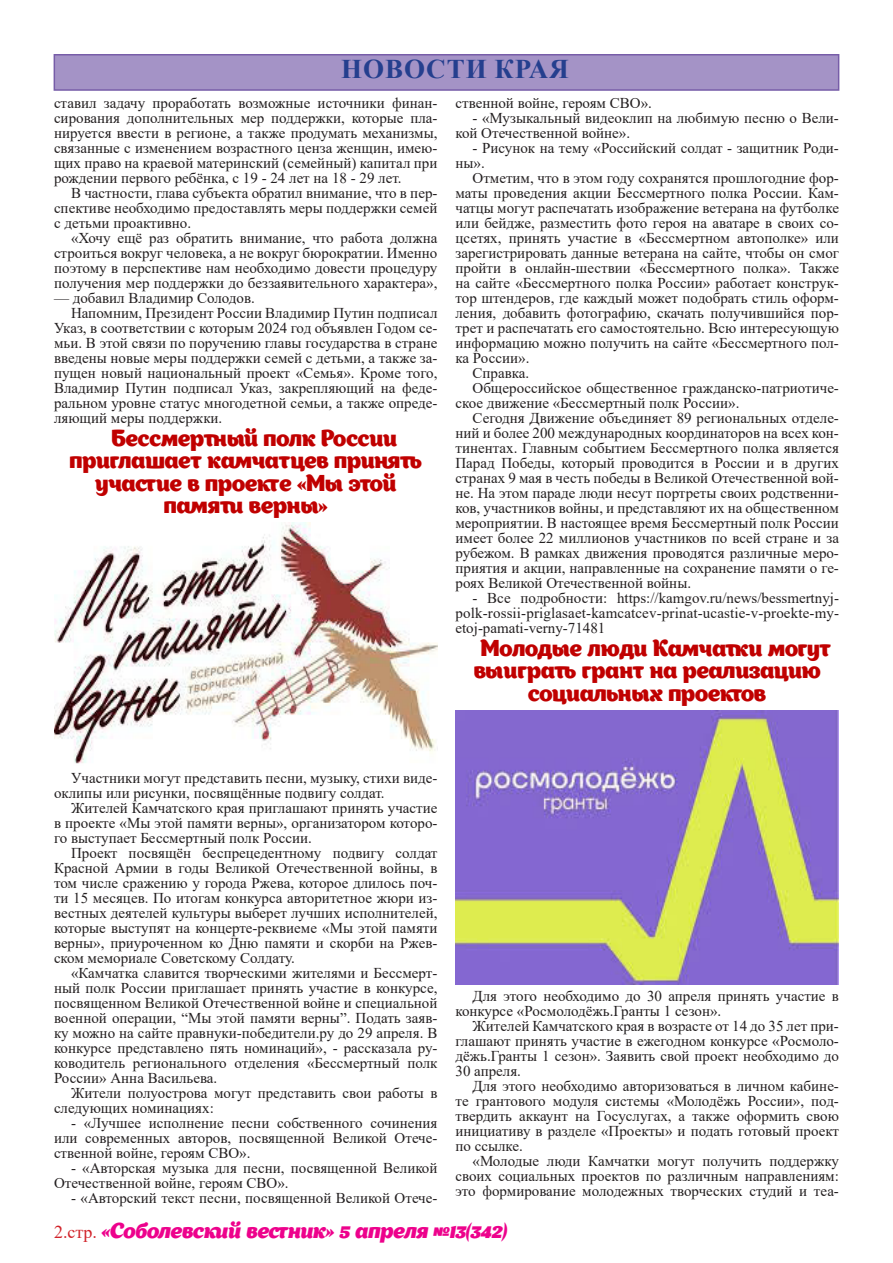
<style>
.page{position:relative;width:893px;height:1263px;background:#fff}
.page>*{position:absolute;margin:0;border:0;box-sizing:border-box;transform-origin:0 0}
.Основной_абзац{font:700 27px "Times New Roman";letter-spacing:.035em;color:#253f8e}
.t1{font:22.5px/22.5px "Appetite";color:#c00000;text-align:center}
.t2{font:italic 21px "Appetite";letter-spacing:-.005em;color:#ed028c}
.t3{font:15px/15px "Times New Roman";color:#231f20;text-align:justify}
.s1{font-family:"Times New Roman";font-style:normal;font-size:18px;color:#d1232a}
</style>
<div class="page">
<div style="left:54px;top:55px;width:785px;height:35px;background:#a493c6"></div>
<div style="left:54px;top:54px;width:785px;height:37px;border:2px solid #775da8"></div>
<img style="left:54px;top:522px;width:383px;height:242px">
<img style="left:455px;top:710px;width:384px;height:275px">
<p class="Основной_абзац" style="left:341px;top:50px;width:229px">НОВОСТИ КРАЯ</p>
<p class="t3" style="left:54px;top:95px;width:385px">ставил задачу проработать возможные источники финан&shy;сирования дополнительных мер поддержки, которые пла&shy;нируется ввести в регионе, а также продумать механизмы, связанные с изменением возрастного ценза женщин, имею&shy;щих право на краевой материнский (семейный) капитал при рождении первого ребёнка, с 19 - 24 лет на 18 - 29 лет.</p>
<p class="t3" style="left:54px;top:185px;width:385px;text-indent:17px">В частности, глава субъекта обратил внимание, что в пер&shy;спективе необходимо предоставлять меры поддержки семей с детьми проактивно.</p>
<p class="t3" style="left:54px;top:230px;width:385px;text-indent:17px">«Хочу ещё раз обратить внимание, что работа должна строиться вокруг человека, а не вокруг бюрократии. Именно поэтому в перспективе нам необходимо довести процедуру получения мер поддержки до беззаявительного характера»,</p>
<p class="t3" style="left:54px;top:290px;width:202px">— добавил Владимир Солодов.</p>
<p class="t3" style="left:54px;top:305px;width:385px;text-indent:17px">Напомним, Президент России Владимир Путин подписал Указ, в соответствии с которым 2024 год объявлен Годом се&shy;мьи. В этой связи по поручению главы государства в стране введены новые меры поддержки семей с детьми, а также за&shy;пущен новый национальный проект «Семья». Кроме того, Владимир Путин подписал Указ, закрепляющий на феде&shy;ральном уровне статус многодетной семьи, а также опреде&shy;ляющий меры поддержки.</p>
<p class="t1" style="left:111px;top:427px;width:287px">Бессмертный полк России</p>
<p class="t1" style="left:70px;top:449px;width:354px">приглашает камчатцев принять</p>
<p class="t1" style="left:95px;top:472px;width:302px">участие в проекте «Мы этой</p>
<p class="t1" style="left:164px;top:494px;width:165px">памяти верны»</p>
<p class="t3" style="left:455px;top:95px;width:198px">ственной войне, героям СВО».</p>
<p class="t3" style="left:455px;top:110px;width:385px;text-indent:17px">- «Музыкальный видеоклип на любимую песню о Вели&shy;кой Отечественной войне».</p>
<p class="t3" style="left:455px;top:140px;width:385px;text-indent:17px">- Рисунок на тему «Российский солдат - защитник Роди&shy;ны».</p>
<p class="t3" style="left:455px;top:170px;width:385px;text-indent:17px">Отметим, что в этом году сохранятся прошлогодние фор&shy;маты проведения акции Бессмертного полка России. Кам&shy;чатцы могут распечатать изображение ветерана на футболке или бейдже, разместить фото героя на аватаре в своих со&shy;цсетях, принять участие в «Бессмертном автополке» или зарегистрировать данные ветерана на сайте, чтобы он смог пройти в онлайн-шествии «Бессмертного полка». Также на сайте «Бессмертного полка России» работает конструк&shy;тор штендеров, где каждый может подобрать стиль оформ&shy;ления, добавить фотографию, скачать получившийся пор&shy;трет и распечатать его самостоятельно. Всю интересующую информацию можно получить на сайте «Бессмертного пол&shy;ка России».</p>
<p class="t3" style="left:472px;top:365px;width:58px">Справка.</p>
<p class="t3" style="left:455px;top:380px;width:385px;text-indent:17px">Общероссийское общественное гражданско-патриотиче&shy;ское движение «Бессмертный полк России».</p>
<p class="t3" style="left:455px;top:410px;width:385px;text-indent:17px">Сегодня Движение объединяет 89 региональных отделе&shy;ний и более 200 международных координаторов на всех кон&shy;тинентах. Главным событием Бессмертного полка является Парад Победы, который проводится в России и в других странах 9 мая в честь победы в Великой Отечественной вой&shy;не. На этом параде люди несут портреты своих родственни&shy;ков, участников войны, и представляют их на общественном мероприятии. В настоящее время Бессмертный полк России имеет более 22 миллионов участников по всей стране и за рубежом. В рамках движения проводятся различные меро&shy;приятия и акции, направленные на сохранение памяти о ге&shy;роях Великой Отечественной войны.</p>
<p class="t3" style="left:455px;top:590px;width:385px;text-indent:17px">- Все подробности: https://kamgov.ru/news/bessmertnyj&shy;polk-rossii-priglasaet-kamcatcev-prinat-ucastie-v-proekte-my&shy;etoj-pamati-verny-71481</p>
<p class="t1" style="left:474px;top:637px;width:359px">Молодые люди Камчатки могут выиграть грант на реализацию социальных проектов</p>
<p class="t3" style="left:54px;top:770px;width:385px;text-indent:17px">Участники могут представить песни, музыку, стихи виде&shy;оклипы или рисунки, посвящённые подвигу солдат.</p>
<p class="t3" style="left:54px;top:800px;width:385px;text-indent:17px">Жителей Камчатского края приглашают принять участие в проекте «Мы этой памяти верны», организатором которо&shy;го выступает Бессмертный полк России.</p>
<p class="t3" style="left:54px;top:845px;width:385px;text-indent:17px">Проект посвящён беспрецедентному подвигу солдат Красной Армии в годы Великой Отечественной войны, в том числе сражению у города Ржева, которое длилось поч&shy;ти 15 месяцев. По итогам конкурса авторитетное жюри из&shy;вестных деятелей культуры выберет лучших исполнителей, которые выступят на концерте-реквиеме «Мы этой памяти верны», приуроченном ко Дню памяти и скорби на Ржев&shy;ском мемориале Советскому Солдату.</p>
<p class="t3" style="left:54px;top:965px;width:385px;text-indent:17px">«Камчатка славится творческими жителями и Бессмерт&shy;ный полк России приглашает принять участие в конкурсе, посвященном Великой Отечественной войне и специальной военной операции, “Мы этой памяти верны”. Подать заяв&shy;ку можно на сайте правнуки-победители.ру до 29 апреля. В конкурсе представлено пять номинаций», - рассказала ру&shy;ководитель регионального отделения «Бессмертный полк России» Анна Васильева.</p>
<p class="t3" style="left:54px;top:1085px;width:385px;text-indent:17px">Жители полуострова могут представить свои работы в следующих номинациях:</p>
<p class="t3" style="left:54px;top:1115px;width:385px;text-indent:17px">- «Лучшее исполнение песни собственного сочинения или современных авторов, посвященной Великой Отече&shy;ственной войне, героям СВО».</p>
<p class="t3" style="left:54px;top:1160px;width:385px;text-indent:17px">- «Авторская музыка для песни, посвященной Великой<br>Отечественной войне, героям СВО».</p>
<p class="t3" style="left:71px;top:1190px;width:368px">- «Авторский текст песни, посвященной Великой Отече-</p>
<p class="t3" style="left:455px;top:988px;width:385px;text-indent:17px">Для этого необходимо до 30 апреля принять участие в конкурсе «Росмолодёжь.Гранты 1 сезон».</p>
<p class="t3" style="left:455px;top:1018px;width:385px;text-indent:17px">Жителей Камчатского края в возрасте от 14 до 35 лет при&shy;глашают принять участие в ежегодном конкурсе «Росмоло&shy;дёжь.Гранты 1 сезон». Заявить свой проект необходимо до 30 апреля.</p>
<p class="t3" style="left:455px;top:1078px;width:385px;text-indent:17px">Для этого необходимо авторизоваться в личном кабине&shy;те грантового модуля системы «Молодёжь России», под&shy;твердить аккаунт на Госуслугах, а также оформить свою инициативу в разделе «Проекты» и подать готовый проект по ссылке.</p>
<p class="t3" style="left:455px;top:1153px;width:385px;text-indent:17px">«Молодые люди Камчатки могут получить поддержку своих социальных проектов по различным направлениям: это формирование молодежных творческих студий и теа-</p>
<h3 class="t2" style="left:54px;top:1217px;width:455px"><span class="s1">2.стр.</span> «Соболевский вестник» 5 апреля №13(342)</h3>
</div>
